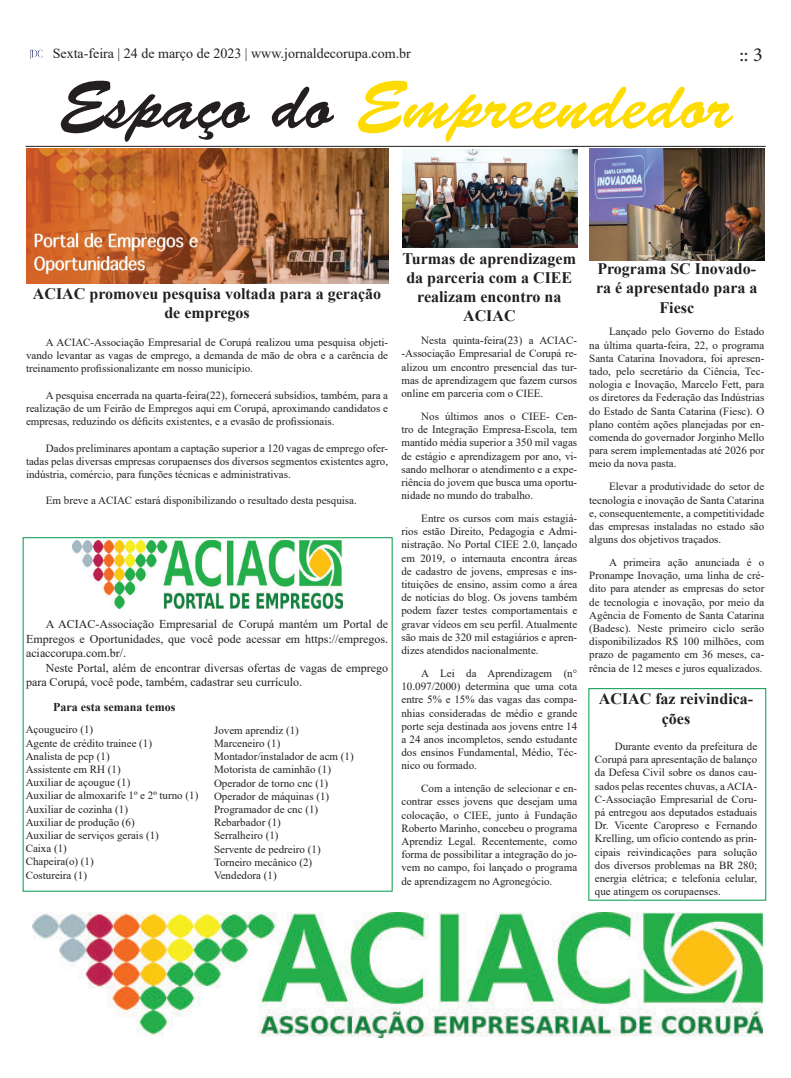
<style>
.page{position:relative;width:791px;height:1078px;background:#fff}
.page>*{position:absolute;margin:0;border:0;box-sizing:border-box;transform-origin:0 0}
.t1{font:68px "Brush Script Std";color:#ffdc01}
.t2{font:20px "Minion Pro";color:#231f20}
.t3{font:700 16px/19.2px "Times New Roman";color:#231f20;text-align:center}
.t4{font:14px "Times New Roman";color:#231f20}
.t5{font:12px/14.4px "Times New Roman";color:#231f20;text-align:justify}
.t6{font:700 12px "Times New Roman";color:#231f20}
.t7{font:11px/13.2px "Times New Roman";color:#231f20;text-align:justify}
.s1{color:#231f20}
</style>
<div class="page">
<svg style="left:30px;top:50px;width:13px;height:9px"></svg>
<img style="left:32px;top:912px;width:730px;height:124px">
<hr style="left:26px;top:146px;width:740px;height:1px;background:#231f20">
<img style="left:72px;top:540px;width:271px;height:68px">
<img style="left:26px;top:148px;width:362px;height:135px">
<img style="left:403px;top:149px;width:174px;height:99px">
<img style="left:590px;top:149px;width:175px;height:111px">
<p class="t4" style="left:53px;top:43px;width:360px">Sexta-feira | 24 de março de 2023 | www.jornaldecorupa.com.br</p>
<h2 class="t2" style="left:739px;top:42px;width:25px">:: 3</h2>
<h1 class="t1" style="left:59px;top:67px;width:674px"><span class="s1">Espaço do</span> Empreendedor</h1>
<h3 class="t3" style="left:33px;top:283px;width:350px">ACIAC promoveu pesquisa voltada para a geração de empregos</h3>
<p class="t7" style="left:26px;top:335px;width:364px;text-indent:20px">A ACIAC-Associação Empresarial de Corupá realizou uma pesquisa objeti&shy;vando levantar as vagas de emprego, a demanda de mão de obra e a carência de treinamento profissionalizante em nosso município.</p>
<p class="t7" style="left:26px;top:388px;width:364px;text-indent:20px">A pesquisa encerrada na quarta-feira(22), fornecerá subsídios, também, para a realização de um Feirão de Empregos aqui em Corupá, aproximando candidatos e empresas, reduzindo os déficits existentes, e a evasão de profissionais.</p>
<p class="t7" style="left:26px;top:441px;width:364px;text-indent:20px">Dados preliminares apontam a captação superior a 120 vagas de emprego ofer&shy;tadas pelas diversas empresas corupaenses dos diversos segmentos existentes agro, indústria, comércio, para funções técnicas e administrativas.</p>
<p class="t7" style="left:46px;top:493px;width:313px">Em breve a ACIAC estará disponibilizando o resultado desta pesquisa.</p>
<p class="t5" style="left:26px;top:616px;width:364px;text-indent:20px">A ACIAC-Associação Empresarial de Corupá mantém um Portal de Empregos e Oportunidades, que você pode acessar em https://empregos. aciaccorupa.com.br/.</p>
<p class="t5" style="left:26px;top:659px;width:364px;text-indent:20px">Neste Portal, além de encontrar diversas ofertas de vagas de emprego para Corupá, você pode, também, cadastrar seu currículo.</p>
<p class="t6" style="left:53px;top:697px;width:124px">Para esta semana temos</p>
<p class="t7" style="left:26px;top:722px;width:174px;text-align:left">Açougueiro (1)<br>Agente de crédito trainee (1)<br>Analista de pcp (1)<br>Assistente em RH (1)<br>Auxiliar de açougue (1)<br>Auxiliar de almoxarife 1º e 2º turno (1)<br>Auxiliar de cozinha (1)<br>Auxiliar de produção (6)<br>Auxiliar de serviços gerais (1)<br>Caixa (1)<br>Chapeira(o) (1)<br>Costureira (1)</p>
<p class="t7" style="left:214px;top:723px;width:141px;text-align:left">Jovem aprendiz (1)<br>Marceneiro (1)<br>Montador/instalador de acm (1)<br>Motorista de caminhão (1)<br>Operador de torno cnc (1)<br>Operador de máquinas (1)<br>Programador de cnc (1)<br>Rebarbador (1)<br>Serralheiro (1)<br>Servente de pedreiro (1)<br>Torneiro mecânico (2)<br>Vendedora (1)</p>
<h3 class="t3" style="left:403px;top:248px;width:175px">Turmas de aprendizagem da parceria com a CIEE realizam encontro na<br>ACIAC</h3>
<p class="t7" style="left:401px;top:333px;width:177px;text-indent:20px">Nesta quinta-feira(23) a ACIAC--Associação Empresarial de Corupá re&shy;alizou um encontro presencial das tur&shy;mas de aprendizagem que fazem cursos online em parceria com o CIEE.</p>
<p class="t7" style="left:401px;top:409px;width:177px;text-indent:20px">Nos últimos anos o CIEE- Cen&shy;tro de Integração Empresa-Escola, tem mantido média superior a 350 mil vagas de estágio e aprendizagem por ano, vi&shy;sando melhorar o atendimento e a expe&shy;riência do jovem que busca uma oportu&shy;nidade no mundo do trabalho.</p>
<p class="t7" style="left:401px;top:511px;width:177px;text-indent:20px">Entre os cursos com mais estagiá&shy;rios estão Direito, Pedagogia e Admi&shy;nistração. No Portal CIEE 2.0, lançado em 2019, o internauta encontra áreas de cadastro de jovens, empresas e ins&shy;tituições de ensino, assim como a área de notícias do blog. Os jovens também podem fazer testes comportamentais e gravar vídeos em seu perfil. Atualmente são mais de 320 mil estagiários e apren&shy;dizes atendidos nacionalmente.</p>
<p class="t7" style="left:401px;top:666px;width:177px;text-indent:20px">A Lei da Aprendizagem (n° 10.097/2000) determina que uma cota entre 5% e 15% das vagas das compa&shy;nhias consideradas de médio e grande porte seja destinada aos jovens entre 14 a 24 anos incompletos, sendo estudante dos ensinos Fundamental, Médio, Téc&shy;nico ou formado.</p>
<p class="t7" style="left:401px;top:781px;width:177px;text-indent:20px">Com a intenção de selecionar e en&shy;contrar esses jovens que desejam uma colocação, o CIEE, junto à Fundação Roberto Marinho, concebeu o programa Aprendiz Legal. Recentemente, como forma de possibilitar a integração do jo&shy;vem no campo, foi lançado o programa de aprendizagem no Agronegócio.</p>
<h3 class="t3" style="left:596px;top:258px;width:163px">Programa SC Inovado&shy;ra é apresentado para a<br>Fiesc</h3>
<p class="t7" style="left:589px;top:324px;width:177px;text-indent:20px">Lançado pelo Governo do Estado na última quarta-feira, 22, o programa Santa Catarina Inovadora, foi apresen&shy;tado, pelo secretário da Ciência, Tec&shy;nologia e Inovação, Marcelo Fett, para os diretores da Federação das Indústrias do Estado de Santa Catarina (Fiesc). O plano contém ações planejadas por en&shy;comenda do governador Jorginho Mello para serem implementadas até 2026 por meio da nova pasta.</p>
<p class="t7" style="left:589px;top:479px;width:177px;text-indent:20px">Elevar a produtividade do setor de tecnologia e inovação de Santa Catarina e, consequentemente, a competitividade das empresas instaladas no estado são alguns dos objetivos traçados.</p>
<p class="t7" style="left:589px;top:555px;width:177px;text-indent:20px">A primeira ação anunciada é o Pronampe Inovação, uma linha de cré&shy;dito para atender as empresas do setor de tecnologia e inovação, por meio da Agência de Fomento de Santa Catarina (Badesc). Neste primeiro ciclo serão disponibilizados R$ 100 milhões, com prazo de pagamento em 36 meses, ca&shy;rência de 12 meses e juros equalizados.</p>
<h3 class="t3" style="left:599px;top:688px;width:156px">ACIAC faz reivindica&shy;ções</h3>
<p class="t7" style="left:595px;top:739px;width:164px;text-indent:20px">Durante evento da prefeitura de Corupá para apresentação de balanço da Defesa Civil sobre os danos cau&shy;sados pelas recentes chuvas, a ACIA-C-Associação Empresarial de Coru&shy;pá entregou aos deputados estaduais Dr. Vicente Caropreso e Fernando Krelling, um ofício contendo as prin&shy;cipais reivindicações para solução dos diversos problemas na BR 280; energia elétrica; e telefonia celular, que atingem os corupaenses.</p>
</div>
